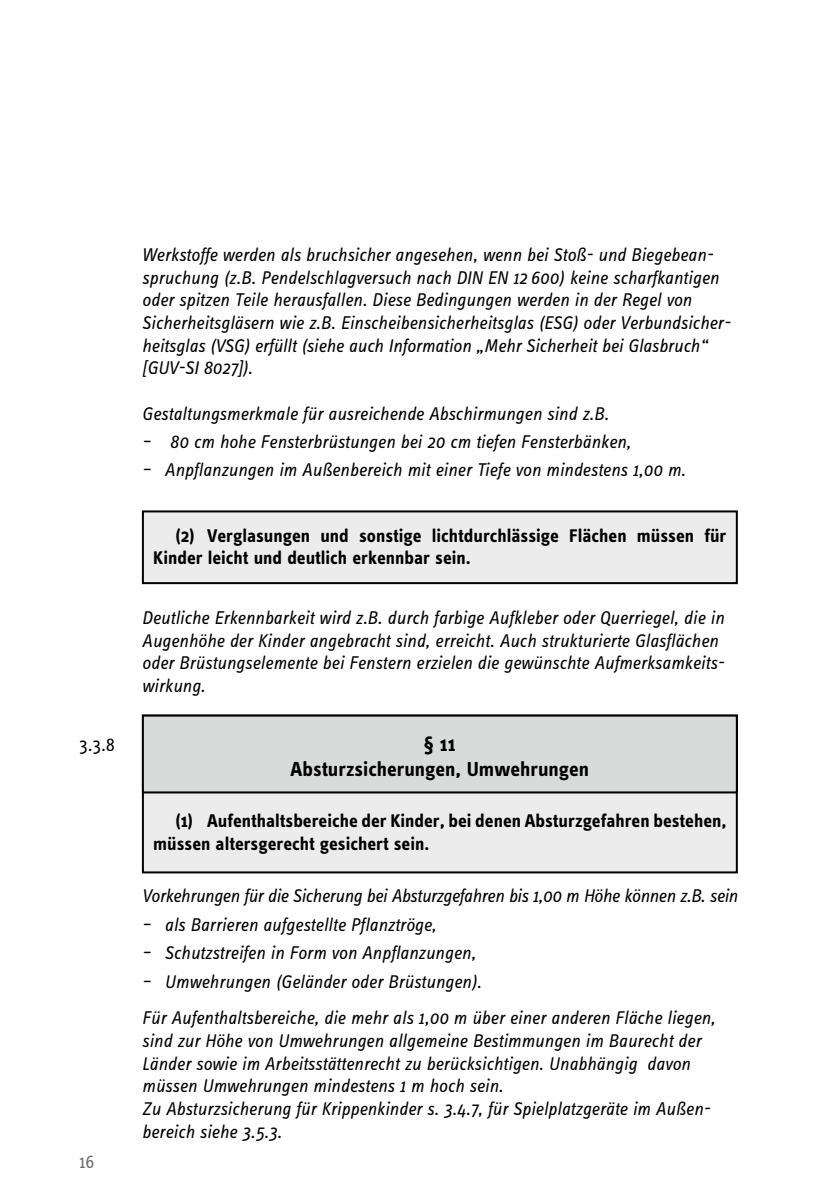
<style>
.page{position:relative;width:840px;height:1191px;background:#fff}
.page>*{position:absolute;margin:0;border:0;box-sizing:border-box;transform-origin:0 0}
.t1{font:700 21px/25px "Info OT Text";color:#000;text-align:center}
.t2{font:italic 19px/22.6px "Info OT Text";color:#000}
.t3{font:700 19px/22.6px "Info OT Text";color:#000}
.t4{font:italic 19px "Info OT Text";letter-spacing:-.02em;color:#000}
.t5{font:19px "Info OT Text";color:#000}
.t6{font:19px "Info OT Text";color:#6f6f6f}
</style>
<div class="page">
<div style="left:143px;top:511px;width:593px;height:72px;background:#ececec"></div>
<div style="left:142px;top:510px;width:595px;height:74px;border:2px solid #000"></div>
<div style="left:143px;top:715px;width:593px;height:157px;background:#ececec"></div>
<div style="left:142px;top:714px;width:595px;height:159px;border:2px solid #000"></div>
<div style="left:143px;top:715px;width:593px;height:77px;background:#d9dada"></div>
<div style="left:142px;top:714px;width:595px;height:79px;border:2px solid #000"></div>
<p class="t2" style="left:142px;top:243px;width:589px">Werkstoffe werden als bruchsicher angesehen, wenn bei Stoß- und Biegebean&shy;spruchung (z.B. Pendelschlagversuch nach DIN EN 12 600) keine scharfkantigen oder spitzen Teile herausfallen. Diese Bedingungen werden in der Regel von Sicherheitsgläsern wie z.B. Einscheibensicherheitsglas (ESG) oder Verbundsicher&shy;heitsglas (VSG) erfüllt (siehe auch Information „Mehr Sicherheit bei Glasbruch“ [GUV-SI 8027]).</p>
<p class="t2" style="left:142px;top:402px;width:468px">Gestaltungsmerkmale für ausreichende Abschirmungen sind z.B.</p>
<p class="t2" style="left:142px;top:430px;width:490px">– 80 cm hohe Fensterbrüstungen bei 20 cm tiefen Fensterbänken,</p>
<p class="t2" style="left:142px;top:458px;width:545px">– Anpflanzungen im Außenbereich mit einer Tiefe von mindestens 1,00 m.</p>
<p class="t3" style="left:153px;top:523px;width:574px;text-indent:22px">(2) Verglasungen und sonstige lichtdurchlässige Flächen müssen für<br>Kinder leicht und deutlich erkennbar sein.</p>
<p class="t2" style="left:142px;top:606px;width:583px">Deutliche Erkennbarkeit wird z.B. durch farbige Aufkleber oder Querriegel, die in Augenhöhe der Kinder angebracht sind, erreicht. Auch strukturierte Glasflächen oder Brüstungselemente bei Fenstern erzielen die gewünschte Aufmerksamkeits&shy;wirkung.</p>
<p class="t5" style="left:79px;top:733px;width:37px">3.3.8</p>
<p class="t1" style="left:290px;top:731px;width:300px">§ 11<br>Absturzsicherungen, Umwehrungen</p>
<p class="t3" style="left:153px;top:809px;width:574px;text-indent:22px">(1) Aufenthaltsbereiche der Kinder, bei denen Absturzgefahren bestehen, müssen altersgerecht gesichert sein.</p>
<p class="t4" style="left:142px;top:884px;width:597px">Vorkehrungen für die Sicherung bei Absturzgefahren bis 1,00 m Höhe können z.B. sein</p>
<p class="t2" style="left:142px;top:912px;width:296px">– als Barrieren aufgestellte Pflanztröge,</p>
<p class="t2" style="left:142px;top:941px;width:335px">– Schutzstreifen in Form von Anpflanzungen,</p>
<p class="t2" style="left:142px;top:962px;width:574px;line-height:36.6px">– Umwehrungen (Geländer oder Brüstungen).<br>Für Aufenthaltsbereiche, die mehr als 1,00 m über einer anderen Fläche liegen,</p>
<p class="t2" style="left:142px;top:1029px;width:567px">sind zur Höhe von Umwehrungen allgemeine Bestimmungen im Baurecht der Länder sowie im Arbeitsstättenrecht zu berücksichtigen. Unabhängig davon müssen Umwehrungen mindestens 1 m hoch sein.<br>Zu Absturzsicherung für Krippenkinder s. 3.4.7, für Spielplatzgeräte im Außen&shy;bereich siehe 3.5.3.</p>
<p class="t6" style="left:79px;top:1150px;width:17px">16</p>
</div>
